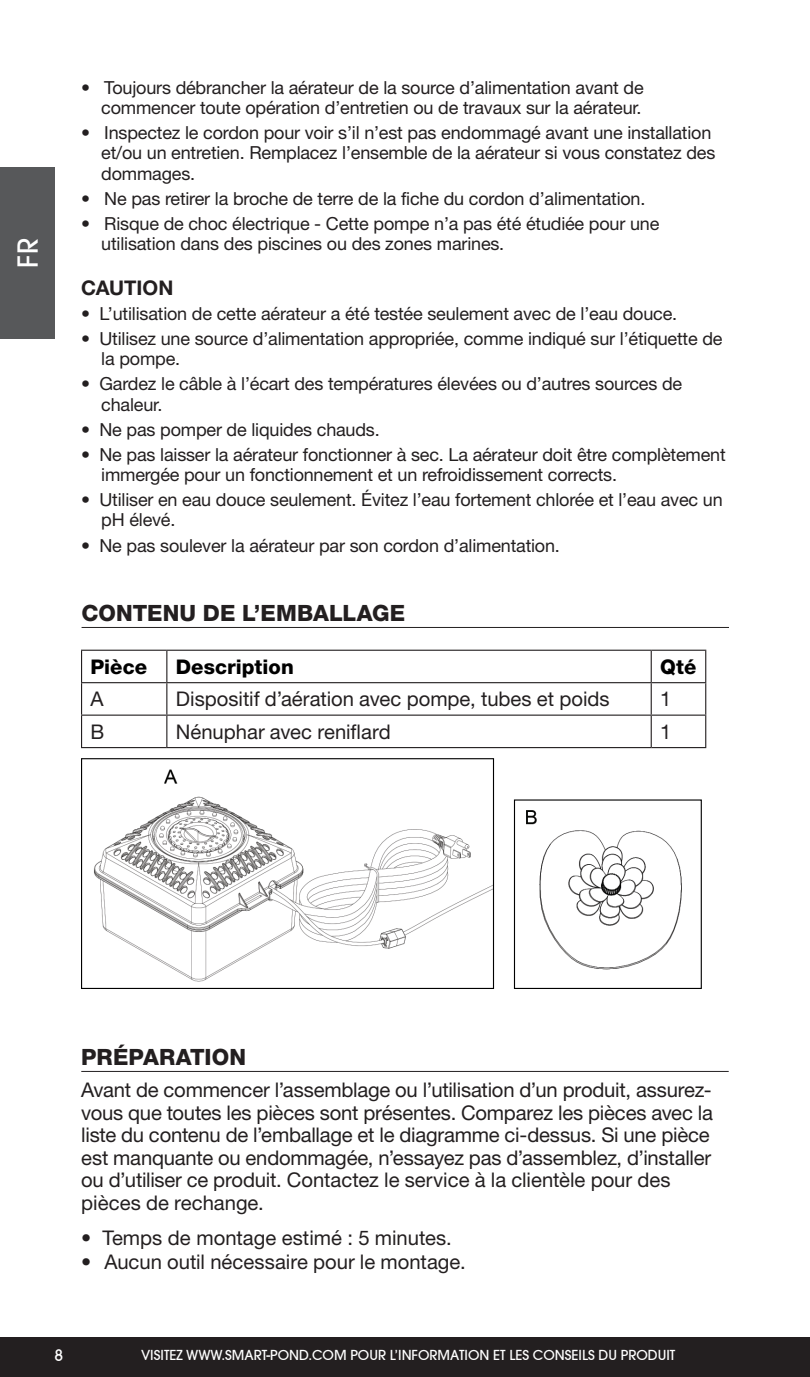
<style>
.page{position:relative;width:810px;height:1377px;background:#fff}
.page>*{position:absolute;margin:0;border:0;box-sizing:border-box;transform-origin:0 0}
.t1{font:500 27px "Avant Garde";color:#fff}
.t2{font:800 22.5px "Helvetica Neue LT Std";letter-spacing:.005em;color:#231f20}
.t3{font:20.25px/22.5px "Helvetica Neue LT Std";letter-spacing:-.005em;color:#231f20}
.t4{font:800 20.25px "Helvetica Neue LT Std";color:#000}
.t5{font:700 20.25px "Helvetica Neue LT Std";color:#231f20}
.t6{font:18px/20.2px "Helvetica Neue LT Std";letter-spacing:-.01em;color:#231f20}
.t7{font:500 15.75px "Avant Garde";color:#fff}
.t8{font:500 13.5px "Avant Garde";color:#fff}
</style>
<div class="page">
<div style="left:0;top:1338px;width:810px;height:39px;background:#231f20"></div>
<div style="left:0;top:167px;width:54px;height:172px;background:#57585a"></div>
<svg style="left:82px;top:651px;width:569px;height:31px"></svg>
<hr style="left:81px;top:650px;width:86px;height:1px;background:#231f20">
<hr style="left:81px;top:651px;width:1px;height:31px;background:#231f20">
<hr style="left:167px;top:650px;width:484px;height:1px;background:#231f20">
<hr style="left:166px;top:651px;width:1px;height:31px;background:#231f20">
<hr style="left:651px;top:650px;width:55px;height:1px;background:#231f20">
<hr style="left:651px;top:651px;width:1px;height:31px;background:#231f20">
<hr style="left:705px;top:651px;width:1px;height:31px;background:#231f20">
<hr style="left:81px;top:682px;width:86px;height:1px;background:#231f20">
<hr style="left:81px;top:683px;width:1px;height:32px;background:#231f20">
<hr style="left:167px;top:682px;width:484px;height:1px;background:#231f20">
<hr style="left:166px;top:683px;width:1px;height:32px;background:#231f20">
<hr style="left:651px;top:682px;width:55px;height:1px;background:#231f20">
<hr style="left:651px;top:683px;width:1px;height:32px;background:#231f20">
<hr style="left:705px;top:683px;width:1px;height:32px;background:#231f20">
<hr style="left:81px;top:715px;width:86px;height:1px;background:#231f20">
<hr style="left:81px;top:716px;width:1px;height:31px;background:#231f20">
<hr style="left:167px;top:715px;width:484px;height:1px;background:#231f20">
<hr style="left:166px;top:716px;width:1px;height:31px;background:#231f20">
<hr style="left:651px;top:715px;width:55px;height:1px;background:#231f20">
<hr style="left:651px;top:716px;width:1px;height:31px;background:#231f20">
<hr style="left:705px;top:716px;width:1px;height:31px;background:#231f20">
<hr style="left:81px;top:747px;width:86px;height:1px;background:#231f20">
<hr style="left:167px;top:747px;width:484px;height:1px;background:#231f20">
<hr style="left:651px;top:747px;width:55px;height:1px;background:#231f20">
<img style="left:94px;top:769px;width:398px;height:213px">
<div style="left:81px;top:758px;width:413px;height:231px;border:1px solid #000"></div>
<img style="left:526px;top:810px;width:156px;height:160px">
<div style="left:514px;top:799px;width:188px;height:190px;border:1px solid #000"></div>
<hr style="left:82px;top:627px;width:647px;height:1px;background:#231f20">
<hr style="left:81px;top:1071px;width:648px;height:1px;background:#231f20">
<h1 class="t1" style="left:11px;top:268px;width:31px;rotate:-90deg">FR</h1>
<p class="t6" style="left:81px;top:77px;width:564px;text-align:right">• Toujours débrancher la aérateur de la source d’alimentation avant de commencer toute opération d’entretien ou de travaux sur la aérateur.</p>
<p class="t6" style="left:101px;top:122px;width:616px;text-indent:-20px">• Inspectez le cordon pour voir s’il n’est pas endommagé avant une installation et/ou un entretien. Remplacez l’ensemble de la aérateur si vous constatez des dommages.</p>
<p class="t6" style="left:81px;top:188px;width:566px">• Ne pas retirer la broche de terre de la fiche du cordon d’alimentation.</p>
<p class="t6" style="left:101px;top:213px;width:560px;text-indent:-20px">• Risque de choc électrique - Cette pompe n’a pas été étudiée pour une utilisation dans des piscines ou des zones marines.</p>
<p class="t5" style="left:81px;top:275px;width:94px">CAUTION</p>
<p class="t6" style="left:81px;top:303px;width:598px">• L’utilisation de cette aérateur a été testée seulement avec de l’eau douce.</p>
<p class="t6" style="left:101px;top:328px;width:623px;text-indent:-20px">• Utilisez une source d’alimentation appropriée, comme indiqué sur l’étiquette de la pompe.</p>
<p class="t6" style="left:101px;top:374px;width:583px;text-indent:-20px">• Gardez le câble à l’écart des températures élevées ou d’autres sources de chaleur.</p>
<p class="t6" style="left:81px;top:419px;width:300px">• Ne pas pomper de liquides chauds.</p>
<p class="t6" style="left:101px;top:444px;width:626px;text-indent:-20px">• Ne pas laisser la aérateur fonctionner à sec. La aérateur doit être complètement immergée pour un fonctionnement et un refroidissement corrects.</p>
<p class="t6" style="left:101px;top:489px;width:623px;text-indent:-20px">• Utiliser en eau douce seulement. Évitez l’eau fortement chlorée et l’eau avec un pH élevé.</p>
<p class="t6" style="left:81px;top:535px;width:480px">• Ne pas soulever la aérateur par son cordon d’alimentation.</p>
<p class="t2" style="left:82px;top:599px;width:325px">CONTENU DE L’EMBALLAGE</p>
<p class="t4" style="left:91px;top:654px;width:58px">Pièce</p>
<p class="t4" style="left:176px;top:654px;width:119px">Description</p>
<p class="t4" style="left:660px;top:654px;width:38px">Qté</p>
<p class="t3" style="left:91px;top:687px;width:15px">A</p>
<p class="t3" style="left:176px;top:687px;width:435px">Dispositif d’aération avec pompe, tubes et poids</p>
<p class="t3" style="left:660px;top:687px;width:13px">1</p>
<p class="t3" style="left:91px;top:720px;width:15px">B</p>
<p class="t3" style="left:176px;top:720px;width:216px">Nénuphar avec reniflard</p>
<p class="t3" style="left:660px;top:720px;width:13px">1</p>
<p class="t2" style="left:81px;top:1043px;width:166px">PRÉPARATION</p>
<p class="t3" style="left:81px;top:1078px;width:633px">Avant de commencer l’assemblage ou l’utilisation d’un produit, assurez&shy;vous que toutes les pièces sont présentes. Comparez les pièces avec la liste du contenu de l’emballage et le diagramme ci-dessus. Si une pièce est manquante ou endommagée, n’essayez pas d’assemblez, d’installer ou d’utiliser ce produit. Contactez le service à la clientèle pour des pièces de rechange.</p>
<p class="t3" style="left:81px;top:1226px;width:372px">• Temps de montage estimé : 5 minutes.</p>
<p class="t3" style="left:81px;top:1251px;width:386px">• Aucun outil nécessaire pour le montage.</p>
<p class="t7" style="left:54px;top:1346px;width:10px">8</p>
<p class="t8" style="left:141px;top:1347px;width:536px">VISITEZ WWW.SMART-POND.COM POUR L’INFORMATION ET LES CONSEILS DU PRODUIT</p>
</div>
